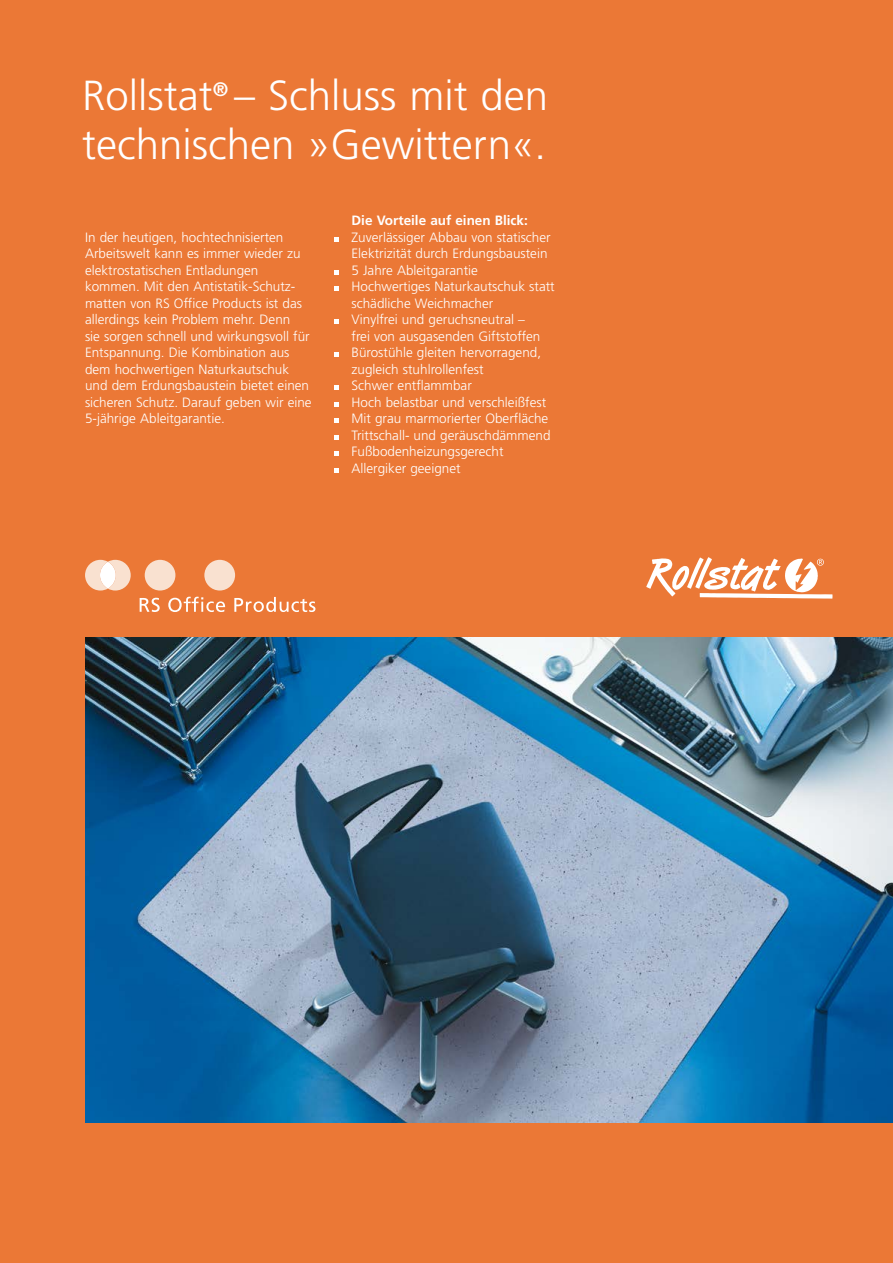
<style>
.page{position:relative;width:893px;height:1263px;background:#eb7836}
.page>*{position:absolute;margin:0;border:0;box-sizing:border-box;transform-origin:0 0}
.t1{font:300 42px/49.5px "Frutiger";color:#fff}
.t2{font:300 13.5px/16.5px "Frutiger";color:#fff}
.t3{font:700 13.5px "Frutiger";color:#fff}
</style>
<div class="page">
<img style="left:85px;top:638px;width:808px;height:485px">
<svg style="left:646px;top:557px;width:186px;height:42px"></svg>
<svg style="left:334px;top:237px;width:5px;height:5px"></svg>
<svg style="left:334px;top:270px;width:5px;height:5px"></svg>
<svg style="left:334px;top:287px;width:5px;height:4px"></svg>
<svg style="left:334px;top:320px;width:5px;height:4px"></svg>
<svg style="left:334px;top:353px;width:5px;height:4px"></svg>
<svg style="left:334px;top:386px;width:5px;height:4px"></svg>
<svg style="left:334px;top:402px;width:5px;height:5px"></svg>
<svg style="left:334px;top:419px;width:5px;height:4px"></svg>
<svg style="left:334px;top:435px;width:5px;height:5px"></svg>
<svg style="left:334px;top:452px;width:5px;height:4px"></svg>
<svg style="left:334px;top:468px;width:5px;height:5px"></svg>
<svg style="left:85px;top:560px;width:46px;height:30px"></svg>
<svg style="left:100px;top:562px;width:16px;height:27px"></svg>
<div style="left:145px;top:560px;width:30px;height:30px;background:#f9e1d0;border-radius:50%"></div>
<div style="left:204px;top:560px;width:31px;height:30px;background:#f9e1d0;border-radius:50%"></div>
<svg style="left:140px;top:598px;width:20px;height:14px"></svg>
<svg style="left:168px;top:597px;width:57px;height:15px"></svg>
<svg style="left:234px;top:597px;width:81px;height:15px"></svg>
<h1 class="t1" style="left:82px;top:71px;width:468px">Rollstat<sup>®</sup> – Schluss mit den technischen »Gewittern«.</h1>
<p class="t2" style="left:85px;top:229px;width:228px">In der heutigen, hochtechnisierten Arbeitswelt kann es immer wieder zu elektrostatischen Entladungen kommen. Mit den Antistatik-Schutz&shy;matten von RS Office Products ist das allerdings kein Problem mehr. Denn<br>sie sorgen schnell und wirkungsvoll für Entspannung. Die Kombination aus dem hochwertigen Naturkautschuk und dem Erdungsbaustein bietet einen sicheren Schutz. Darauf geben wir eine 5-jährige Ableitgarantie.</p>
<p class="t3" style="left:351px;top:212px;width:178px">Die Vorteile auf einen Blick:</p>
<p class="t2" style="left:351px;top:229px;width:205px">Zuverlässiger Abbau von statischer<br>Elektrizität durch Erdungsbaustein<br>5 Jahre Ableitgarantie<br>Hochwertiges Naturkautschuk statt schädliche Weichmacher<br>Vinylfrei und geruchsneutral –<br>frei von ausgasenden Giftstoffen<br>Bürostühle gleiten hervorragend, zugleich stuhlrollenfest<br>Schwer entflammbar<br>Hoch belastbar und verschleißfest<br>Mit grau marmorierter Oberfläche<br>Trittschall- und geräuschdämmend<br>Fußbodenheizungsgerecht<br>Allergiker geeignet</p>
</div>
